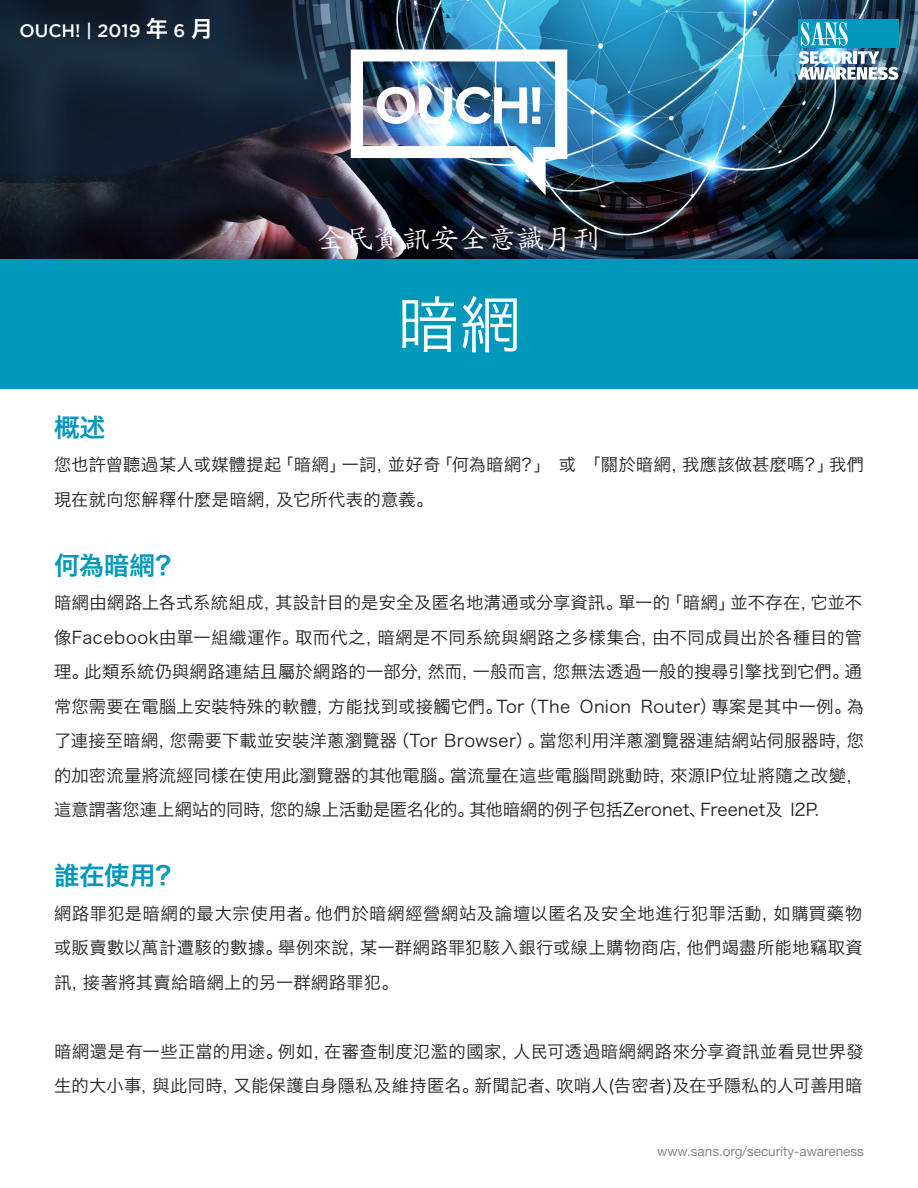
<style>
.page{position:relative;width:918px;height:1188px;background:#fff}
.page>*{position:absolute;margin:0;border:0;box-sizing:border-box;transform-origin:0 0}
.t1{font:61.5px "Hira Kaku Pro W3";color:#fff}
.t2{font:28.5px "Adobe Kaiti Std";color:#fff}
.MainText{font:25.5px "Hiragino Sans GB W6";letter-spacing:-.015em;color:#0098bb}
.t3{font:22.5px "Hiragino Sans GB W6";color:#fff}
.t4{font:500 18px "Gotham";color:#fff}
.MainText-2{font:17.25px/34.5px "Hiragino Sans GB W3";letter-spacing:.015em;color:#231f20}
.MainText-3{font:17.25px "Hiragino Sans GB W3";letter-spacing:.035em;color:#231f20}
.MainText-4{font:17.25px "Hiragino Sans GB W3";letter-spacing:-.01em;color:#231f20}
.MainText-5{font:17.25px "Hiragino Sans GB W3";letter-spacing:.04em;color:#231f20}
.MainText-6{font:17.25px "Hiragino Sans GB W3";letter-spacing:-.005em;color:#231f20}
.MainText-7{font:17.25px "Hiragino Sans GB W3";letter-spacing:-.015em;color:#231f20}
.t5{font:13.5px "Helvetica Neue";color:#868a8e}
</style>
<div class="page">
<img style="left:0;top:0;width:918px;height:259px">
<div style="left:0;top:259px;width:918px;height:130px;background:#0098bb"></div>
<img style="left:351px;top:50px;width:216px;height:145px">
<div style="left:798px;top:19px;width:100px;height:29px;background:#0098bb"></div>
<img style="left:798px;top:22px;width:100px;height:58px">
<p class="t3" style="left:146px;top:14px;width:24px">年</p>
<p class="t3" style="left:191px;top:14px;width:24px">月</p>
<p class="t4" style="left:19px;top:20px;width:123px">OUCH! | 2019</p>
<p class="t4" style="left:174px;top:20px;width:13px">6</p>
<p class="t2" style="left:316px;top:221px;width:286px">全民資訊安全意識月刊</p>
<p class="t1" style="left:397px;top:270px;width:126px">暗網</p>
<p class="MainText" style="left:54px;top:411px;width:53px">概述</p>
<p class="MainText-2" style="left:436px;top:447px;width:254px">「何為暗網？」或「關於暗網，</p>
<p class="MainText-2" style="left:276px;top:447px;width:159px;text-indent:-222px">您也許曾聽過某人或媒體提起<br>及它所代表的意義。</p>
<p class="MainText-2" style="left:277px;top:447px;width:72px">「暗網」</p>
<p class="MainText-2" style="left:388px;top:447px;width:54px">並好奇</p>
<p class="MainText-2" style="left:342px;top:447px;width:53px">一詞，</p>
<p class="MainText-2" style="left:54px;top:482px;width:229px">現在就向您解釋什麼是暗網，</p>
<p class="MainText-2" style="left:682px;top:447px;width:153px">我應該做甚麼嗎？」</p>
<p class="MainText-2" style="left:829px;top:447px;width:36px">我們</p>
<p class="MainText" style="left:54px;top:549px;width:128px">何為暗網?</p>
<p class="MainText-2" style="left:54px;top:585px;width:228px">暗網由網路上各式系統組成，</p>
<p class="MainText-2" style="left:275px;top:585px;width:349px">其設計目的是安全及匿名地溝通或分享資訊。</p>
<p class="MainText-2" style="left:618px;top:585px;width:53px">單一的</p>
<p class="MainText-2" style="left:731px;top:585px;width:89px">並不存在，</p>
<p class="MainText-2" style="left:665px;top:585px;width:72px">「暗網」</p>
<p class="MainText-2" style="left:811px;top:585px;width:53px">它並不</p>
<p class="MainText-3" style="left:54px;top:627px;width:247px">像Facebook由單一組織運作。</p>
<p class="MainText-2" style="left:295px;top:620px;width:90px">取而代之，</p>
<p class="MainText-2" style="left:377px;top:620px;width:282px">暗網是不同系統與網路之多樣集合，</p>
<p class="MainText-2" style="left:652px;top:620px;width:211px">由不同成員出於各種目的管</p>
<p class="MainText-2" style="left:84px;top:654px;width:351px">此類系統仍與網路連結且屬於網路的一部分，</p>
<p class="MainText-2" style="left:54px;top:654px;width:36px">理。</p>
<p class="MainText-2" style="left:428px;top:654px;width:53px">然而，</p>
<p class="MainText-2" style="left:473px;top:654px;width:87px">一般而言，</p>
<p class="MainText-2" style="left:553px;top:654px;width:298px">您無法透過一般的搜尋引擎找到它們。</p>
<p class="MainText-2" style="left:845px;top:654px;width:19px">通</p>
<p class="MainText-2" style="left:54px;top:689px;width:282px">常您需要在電腦上安裝特殊的軟體，</p>
<p class="MainText-2" style="left:328px;top:689px;width:176px">方能找到或接觸它們。</p>
<p class="MainText-2" style="left:520px;top:689px;width:52px">（The</p>
<p class="MainText-2" style="left:496px;top:689px;width:30px">Tor</p>
<p class="MainText-2" style="left:580px;top:689px;width:53px">Onion</p>
<p class="MainText-2" style="left:712px;top:689px;width:141px">專案是其中一例。</p>
<p class="MainText-2" style="left:641px;top:689px;width:78px">Router）</p>
<p class="MainText-2" style="left:847px;top:689px;width:19px">為</p>
<p class="MainText-2" style="left:54px;top:723px;width:123px">了連接至暗網，</p>
<p class="MainText-2" style="left:170px;top:723px;width:229px">您需要下載並安裝洋蔥瀏覽器</p>
<p class="MainText-2" style="left:540px;top:723px;width:314px">當您利用洋蔥瀏覽器連結網站伺服器時，</p>
<p class="MainText-2" style="left:392px;top:723px;width:154px">（Tor Browser）。</p>
<p class="MainText-2" style="left:847px;top:723px;width:19px">您</p>
<p class="MainText-2" style="left:450px;top:758px;width:228px">當流量在這些電腦間跳動時，</p>
<p class="MainText-2" style="left:54px;top:758px;width:402px">的加密流量將流經同樣在使用此瀏覽器的其他電腦。</p>
<p class="MainText-2" style="left:670px;top:758px;width:194px">來源IP位址將隨之改變，</p>
<p class="MainText-6" style="left:54px;top:799px;width:224px">這意謂著您連上網站的同時，</p>
<p class="MainText-4" style="left:469px;top:799px;width:238px">其他暗網的例子包括Zeronet、</p>
<p class="MainText-7" style="left:270px;top:799px;width:206px">您的線上活動是匿名化的。</p>
<p class="MainText-2" style="left:701px;top:792px;width:120px">Freenet及 2I .P</p>
<p class="MainText" style="left:54px;top:859px;width:128px">誰在使用?</p>
<p class="MainText-3" style="left:316px;top:903px;width:465px">他們於暗網經營網站及論壇以匿名及安全地進行犯罪活動，</p>
<p class="MainText-5" style="left:54px;top:903px;width:268px">網路罪犯是暗網的最大宗使用者。</p>
<p class="MainText-2" style="left:774px;top:896px;width:90px">如購買藥物</p>
<p class="MainText-2" style="left:278px;top:930px;width:89px">舉例來說，</p>
<p class="MainText-2" style="left:360px;top:930px;width:334px">某一群網路罪犯駭入銀行或線上購物商店，</p>
<p class="MainText-2" style="left:687px;top:930px;width:178px">他們竭盡所能地竊取資</p>
<p class="MainText-2" style="left:83px;top:930px;width:317px;text-indent:-29px">或販賣數以萬計遭駭的數據。<br>接著將其賣給暗網上的另一群網路罪犯。</p>
<p class="MainText-2" style="left:54px;top:965px;width:36px">訊，</p>
<p class="MainText-2" style="left:324px;top:1034px;width:196px">在審查制度氾濫的國家，</p>
<p class="MainText-2" style="left:54px;top:1034px;width:231px">暗網還是有一些正當的用途。</p>
<p class="MainText-2" style="left:278px;top:1034px;width:54px">例如，</p>
<p class="MainText-2" style="left:513px;top:1034px;width:352px">人民可透過暗網網路來分享資訊並看見世界發</p>
<p class="MainText-2" style="left:54px;top:1068px;width:106px">生的大小事，</p>
<p class="MainText-2" style="left:152px;top:1068px;width:88px">與此同時，</p>
<p class="MainText-2" style="left:234px;top:1068px;width:247px">又能保護自身隱私及維持匿名。</p>
<p class="MainText-2" style="left:556px;top:1068px;width:308px">吹哨人(告密者)及在乎隱私的人可善用暗</p>
<p class="MainText-2" style="left:475px;top:1068px;width:88px">新聞記者、</p>
<p class="t5" style="left:657px;top:1142px;width:208px">www.sans.org/security-awareness</p>
</div>
